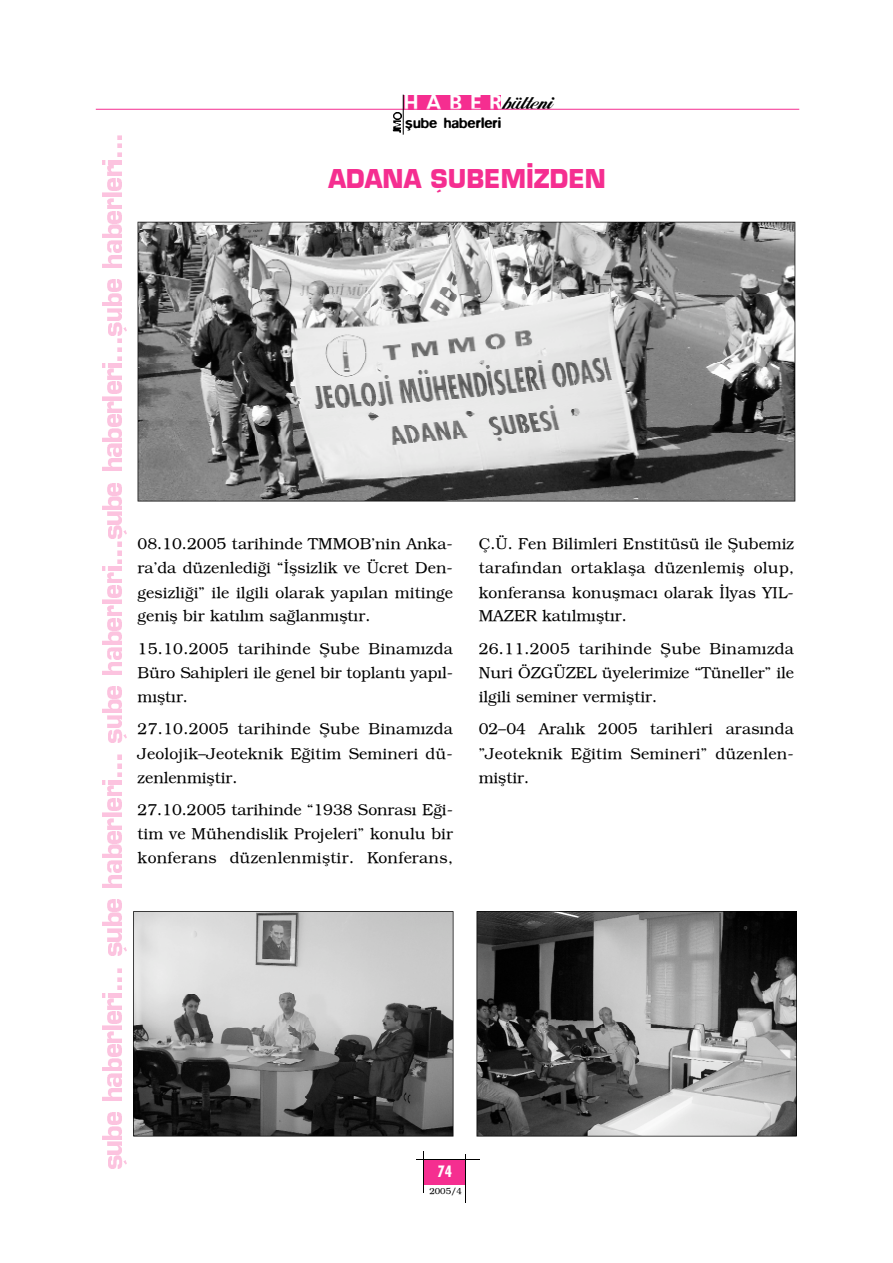
<style>
.page{position:relative;width:893px;height:1263px;background:#fff}
.page>*{position:absolute;margin:0;border:0;box-sizing:border-box;transform-origin:0 0}
.t1{font:700 27px "Eurostile";color:#f52e90;scale:.95 1}
.t2{font:21px "Alice Script";color:#000}
.t3{font:15.75px/24px "Bookman";letter-spacing:.005em;color:#000;text-align:justify}
.t4{font:500 15px "Blur";color:#000}
.t5{font:700 condensed 15px "Futura";color:#fff}
.t6{font:8.7px "Bookman";color:#000}
.s1{font-family:"Frugal Sans";font-weight:700;font-size:22.5px;color:#fff}
</style>
<div class="page">
<div style="left:424px;top:1160px;width:41px;height:25px;background:#f52e90"></div>
<hr style="left:423px;top:1151px;width:1px;height:41px;background:#000">
<hr style="left:465px;top:1154px;width:1px;height:49px;background:#000">
<hr style="left:415px;top:1160px;width:64px;height:1px;background:#000">
<svg style="left:392px;top:112px;width:9px;height:21px"></svg>
<div style="left:403px;top:95px;width:98px;height:14px;background:#f52e90"></div>
<hr style="left:96px;top:109px;width:703px;height:1px;background:#f52e90">
<hr style="left:403px;top:95px;width:1px;height:40px;background:#000">
<svg style="left:138px;top:222px;width:657px;height:279px"></svg>
<svg style="left:133px;top:911px;width:320px;height:226px"></svg>
<svg style="left:476px;top:911px;width:320px;height:226px"></svg>
<img style="left:108px;top:1156px;width:18px;height:13px">
<img style="left:107px;top:1142px;width:15px;height:12px">
<img style="left:102px;top:1126px;width:20px;height:13px">
<img style="left:107px;top:1113px;width:15px;height:12px">
<img style="left:102px;top:1088px;width:20px;height:13px">
<img style="left:107px;top:1074px;width:15px;height:12px">
<img style="left:102px;top:1058px;width:20px;height:13px">
<img style="left:107px;top:1045px;width:15px;height:12px">
<img style="left:107px;top:1031px;width:15px;height:11px">
<img style="left:107px;top:1012px;width:15px;height:12px">
<img style="left:107px;top:998px;width:15px;height:11px">
<img style="left:102px;top:993px;width:20px;height:4px">
<img style="left:117px;top:986px;width:5px;height:4px">
<img style="left:117px;top:977px;width:5px;height:4px">
<img style="left:117px;top:968px;width:5px;height:4px">
<img style="left:108px;top:942px;width:18px;height:13px">
<img style="left:107px;top:929px;width:15px;height:12px">
<img style="left:102px;top:913px;width:20px;height:13px">
<img style="left:107px;top:900px;width:15px;height:12px">
<img style="left:102px;top:875px;width:20px;height:12px">
<img style="left:107px;top:860px;width:15px;height:13px">
<img style="left:102px;top:845px;width:20px;height:13px">
<img style="left:107px;top:832px;width:15px;height:12px">
<img style="left:107px;top:818px;width:15px;height:11px">
<img style="left:107px;top:798px;width:15px;height:13px">
<img style="left:107px;top:785px;width:15px;height:11px">
<img style="left:102px;top:780px;width:20px;height:4px">
<img style="left:117px;top:773px;width:5px;height:4px">
<img style="left:117px;top:764px;width:5px;height:4px">
<img style="left:117px;top:755px;width:5px;height:4px">
<img style="left:108px;top:729px;width:18px;height:13px">
<img style="left:107px;top:716px;width:15px;height:12px">
<img style="left:102px;top:700px;width:20px;height:13px">
<img style="left:107px;top:687px;width:15px;height:12px">
<img style="left:102px;top:662px;width:20px;height:12px">
<img style="left:107px;top:647px;width:15px;height:13px">
<img style="left:102px;top:632px;width:20px;height:13px">
<img style="left:107px;top:618px;width:15px;height:13px">
<img style="left:107px;top:605px;width:15px;height:11px">
<img style="left:107px;top:585px;width:15px;height:13px">
<img style="left:107px;top:572px;width:15px;height:11px">
<img style="left:102px;top:567px;width:20px;height:4px">
<img style="left:117px;top:559px;width:5px;height:5px">
<img style="left:117px;top:551px;width:5px;height:4px">
<img style="left:117px;top:542px;width:5px;height:4px">
<img style="left:108px;top:526px;width:18px;height:13px">
<img style="left:107px;top:512px;width:15px;height:12px">
<img style="left:102px;top:496px;width:20px;height:13px">
<img style="left:107px;top:483px;width:15px;height:12px">
<img style="left:102px;top:459px;width:20px;height:12px">
<img style="left:107px;top:444px;width:15px;height:12px">
<img style="left:102px;top:428px;width:20px;height:13px">
<img style="left:107px;top:415px;width:15px;height:12px">
<img style="left:107px;top:402px;width:15px;height:11px">
<img style="left:107px;top:382px;width:15px;height:12px">
<img style="left:107px;top:369px;width:15px;height:10px">
<img style="left:102px;top:364px;width:20px;height:4px">
<img style="left:117px;top:356px;width:5px;height:4px">
<img style="left:117px;top:347px;width:5px;height:4px">
<img style="left:117px;top:338px;width:5px;height:5px">
<img style="left:108px;top:323px;width:18px;height:13px">
<img style="left:107px;top:309px;width:15px;height:12px">
<img style="left:102px;top:293px;width:20px;height:13px">
<img style="left:107px;top:279px;width:15px;height:13px">
<img style="left:102px;top:255px;width:20px;height:12px">
<img style="left:107px;top:240px;width:15px;height:13px">
<img style="left:102px;top:225px;width:20px;height:13px">
<img style="left:107px;top:211px;width:15px;height:13px">
<img style="left:107px;top:198px;width:15px;height:11px">
<img style="left:107px;top:178px;width:15px;height:12px">
<img style="left:107px;top:165px;width:15px;height:11px">
<img style="left:102px;top:160px;width:20px;height:4px">
<img style="left:117px;top:152px;width:5px;height:5px">
<img style="left:117px;top:144px;width:5px;height:4px">
<img style="left:117px;top:135px;width:5px;height:4px">
<h2 class="t2" style="left:403px;top:89px;width:150px"><span class="s1">H A B E R</span>bülteni</h2>
<p class="t4" style="left:405px;top:114px;width:98px">flube haberleri</p>
<h1 class="t1" style="left:328px;top:166px;width:293px">ADANA fiUBEM‹ZDEN</h1>
<p class="t3" style="left:138px;top:532px;width:317px">08.10.2005 tarihinde TMMOB’nin Anka&shy;ra’da düzenledi¤i “‹flsizlik ve Ücret Den&shy;gesizli¤i” ile ilgili olarak yap›lan mitinge genifl bir kat›l›m sa¤lanm›flt›r.</p>
<p class="t3" style="left:138px;top:637px;width:317px">15.10.2005 tarihinde fiube Binam›zda Büro Sahipleri ile genel bir toplant› yap›l&shy;m›flt›r.</p>
<p class="t3" style="left:138px;top:717px;width:317px">27.10.2005 tarihinde fiube Binam›zda Jeolojik–Jeoteknik E¤itim Semineri dü&shy;zenlenmifltir.</p>
<p class="t3" style="left:138px;top:798px;width:317px">27.10.2005 tarihinde “1938 Sonras› E¤i&shy;tim ve Mühendislik Projeleri” konulu bir konferans düzenlenmifltir. Konferans,</p>
<p class="t3" style="left:478px;top:532px;width:317px">Ç.Ü. Fen Bilimleri Enstitüsü ile fiubemiz taraf›ndan ortaklafla düzenlemifl olup, konferansa konuflmac› olarak ‹lyas YIL-MAZER kat›lm›flt›r.</p>
<p class="t3" style="left:478px;top:637px;width:317px">26.11.2005 tarihinde fiube Binam›zda Nuri ÖZGÜZEL üyelerimize “Tüneller” ile ilgili seminer vermifltir.</p>
<p class="t3" style="left:478px;top:717px;width:317px">02–04 Aral›k 2005 tarihleri aras›nda ”Jeoteknik E¤itim Semineri” düzenlen&shy;mifltir.</p>
<p class="t5" style="left:437px;top:1162px;width:16px">74</p>
<p class="t6" style="left:429px;top:1186px;width:34px">2005/4</p>
</div>
